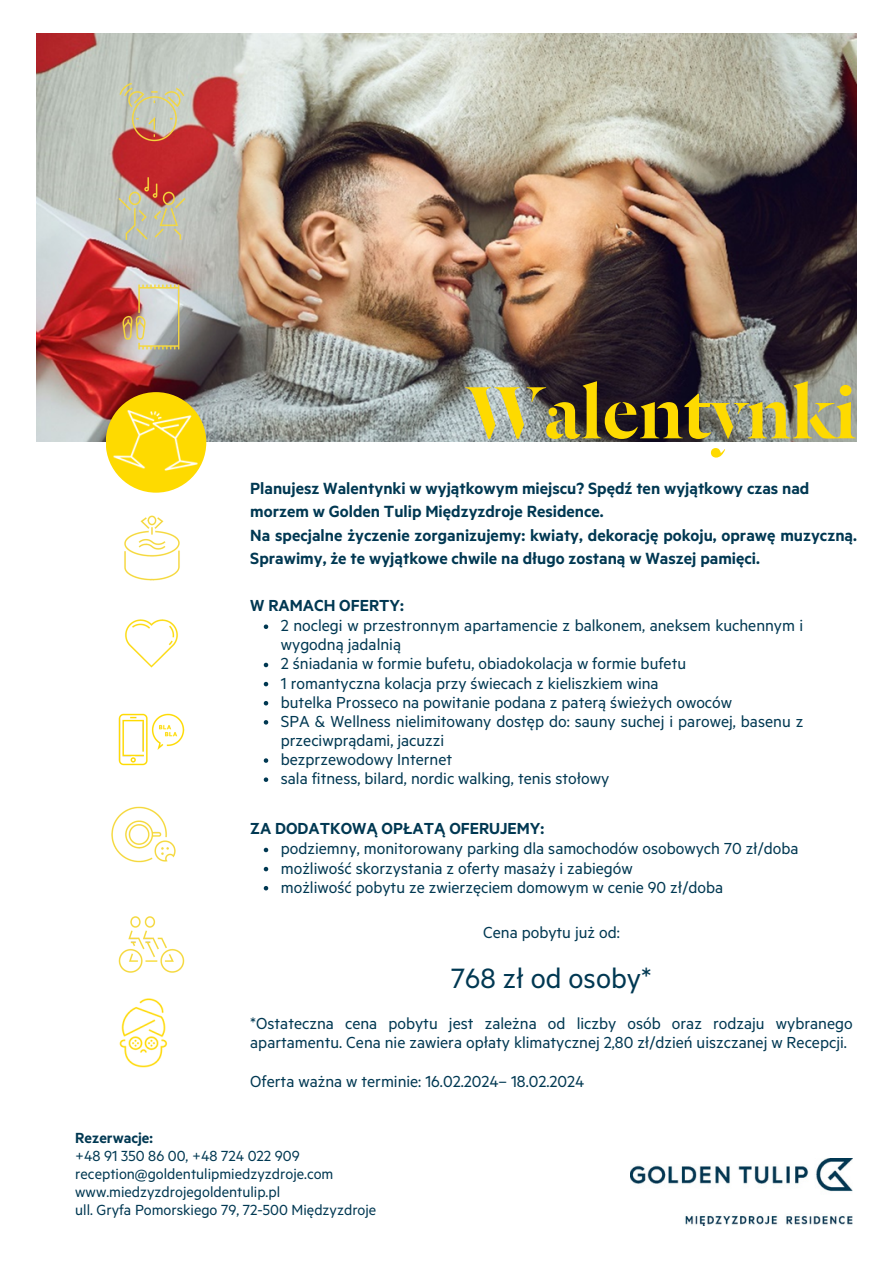
<style>
.page{position:relative;width:893px;height:1264px;background:#fff}
.page>*{position:absolute;margin:0;border:0;box-sizing:border-box;transform-origin:0 0}
.t1{font:500 81px "Dala Floda";color:#feda00}
.t2{font:31.5px "Metric";color:#003852}
.t3{font:600 18.3px/23.5px "Metric";color:#003852}
.t4{font:18px/19px "Metric";color:#003852}
.t5{font:600 18px "Metric";color:#003852}
.t6{font:16.5px "Metric";color:#003852}
.t7{font:600 16.5px "Metric";color:#003852}
</style>
<div class="page">
<img style="left:630px;top:1158px;width:222px;height:67px">
<img style="left:37px;top:34px;width:819px;height:408px">
<img style="left:99px;top:58px;width:106px;height:97px">
<img style="left:97px;top:264px;width:107px;height:106px">
<img style="left:97px;top:155px;width:109px;height:109px">
<img style="left:125px;top:619px;width:53px;height:49px">
<img style="left:124px;top:515px;width:56px;height:66px">
<img style="left:118px;top:916px;width:67px;height:57px">
<img style="left:111px;top:806px;width:65px;height:57px">
<img style="left:118px;top:713px;width:67px;height:53px">
<img style="left:106px;top:390px;width:100px;height:100px">
<img style="left:119px;top:998px;width:49px;height:70px">
<svg style="left:264px;top:624px;width:4px;height:5px"></svg>
<svg style="left:264px;top:662px;width:4px;height:5px"></svg>
<svg style="left:264px;top:682px;width:4px;height:4px"></svg>
<svg style="left:264px;top:701px;width:4px;height:4px"></svg>
<svg style="left:264px;top:720px;width:4px;height:4px"></svg>
<svg style="left:264px;top:758px;width:4px;height:4px"></svg>
<svg style="left:264px;top:777px;width:4px;height:5px"></svg>
<svg style="left:264px;top:847px;width:4px;height:5px"></svg>
<svg style="left:264px;top:866px;width:4px;height:5px"></svg>
<svg style="left:264px;top:886px;width:4px;height:4px"></svg>
<p class="t1" style="left:466px;top:378px;width:392px">Walentynki</p>
<p class="t3" style="left:250px;top:477px;width:560px">Planujesz Walentynki w wyjątkowym miejscu? Spędź ten wyjątkowy czas nad morzem w Golden Tulip Międzyzdroje Residence.</p>
<p class="t3" style="left:250px;top:524px;width:608px">Na specjalne życzenie zorganizujemy: kwiaty, dekorację pokoju, oprawę muzyczną.<br>Sprawimy, że te wyjątkowe chwile na długo zostaną w Waszej pamięci.</p>
<p class="t5" style="left:250px;top:597px;width:155px">W RAMACH OFERTY:</p>
<p class="t4" style="left:281px;top:617px;width:524px">2 noclegi w przestronnym apartamencie z balkonem, aneksem kuchennym i wygodną jadalnią</p>
<p class="t4" style="left:281px;top:655px;width:407px">2 śniadania w formie bufetu, obiadokolacja w formie bufetu</p>
<p class="t4" style="left:281px;top:674px;width:379px">1 romantyczna kolacja przy świecach z kieliszkiem wina</p>
<p class="t4" style="left:281px;top:693px;width:453px">butelka Prosseco na powitanie podana z paterą świeżych owoców</p>
<p class="t4" style="left:281px;top:712px;width:524px">SPA &amp; Wellness nielimitowany dostęp do: sauny suchej i parowej, basenu z przeciwprądami, jacuzzi</p>
<p class="t4" style="left:281px;top:751px;width:173px">bezprzewodowy Internet</p>
<p class="t4" style="left:281px;top:770px;width:330px">sala fitness, bilard, nordic walking, tenis stołowy</p>
<p class="t5" style="left:250px;top:820px;width:295px">ZA DODATKOWĄ OPŁATĄ OFERUJEMY:</p>
<p class="t4" style="left:281px;top:840px;width:519px">podziemny, monitorowany parking dla samochodów osobowych 70 zł/doba</p>
<p class="t4" style="left:281px;top:859px;width:353px">możliwość skorzystania z oferty masaży i zabiegów</p>
<p class="t4" style="left:281px;top:878px;width:443px">możliwość pobytu ze zwierzęciem domowym w cenie 90 zł/doba</p>
<p class="t4" style="left:483px;top:924px;width:138px">Cena pobytu już od:</p>
<p class="t2" style="left:451px;top:963px;width:202px">768 zł od osoby*</p>
<p class="t4" style="left:250px;top:1015px;width:604px">*Ostateczna cena pobytu jest zależna od liczby osób oraz rodzaju wybranego apartamentu. Cena nie zawiera opłaty klimatycznej 2,80 zł/dzień uiszczanej w Recepcji.</p>
<p class="t4" style="left:250px;top:1072px;width:335px">Oferta ważna w terminie: 16.02.2024– 18.02.2024</p>
<p class="t7" style="left:75px;top:1130px;width:79px">Rezerwacje:</p>
<p class="t6" style="left:75px;top:1148px;width:226px">+48 91 350 86 00, +48 724 022 909</p>
<p class="t6" style="left:75px;top:1166px;width:259px">reception@goldentulipmiedzyzdroje.com</p>
<p class="t6" style="left:75px;top:1184px;width:206px">www.miedzyzdrojegoldentulip.pl</p>
<p class="t6" style="left:75px;top:1202px;width:302px">ull. Gryfa Pomorskiego 79, 72-500 Międzyzdroje</p>
</div>
